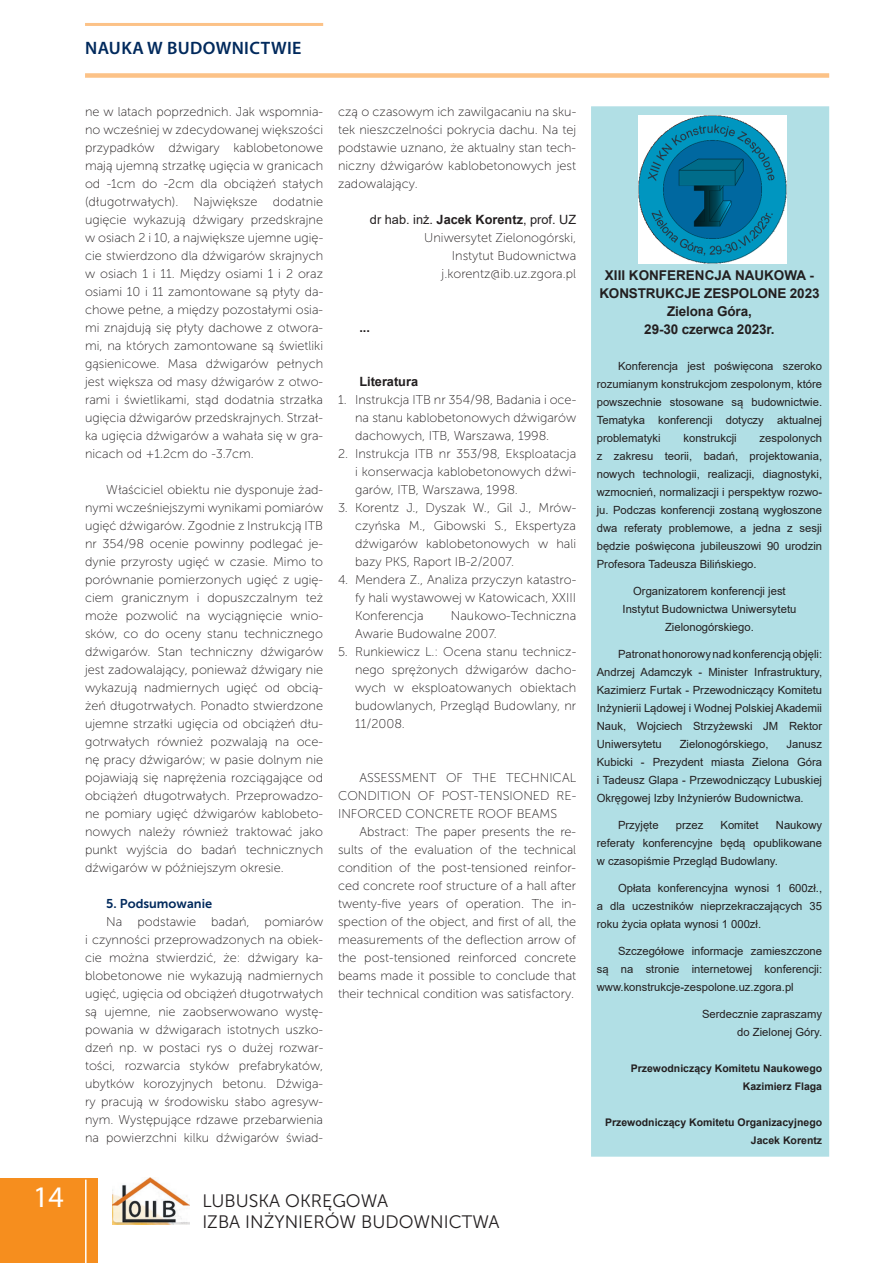
<style>
.page{position:relative;width:893px;height:1263px;background:#fff}
.page>*{position:absolute;margin:0;border:0;box-sizing:border-box;transform-origin:0 0}
.t1{font:30px "Myriad Pro";color:#fff}
.t2{font:18px/21.6px "Museo Sans 300";color:#231f20}
.t3{font:600 18px "Myriad Pro";letter-spacing:.02em;color:#00295c}
.t4{font:700 13.5px/18px "Arial";letter-spacing:-.01em;color:#231f20;text-align:center}
.t5{font:12.75px/18px "Museo Sans 100";color:#231f20;text-align:justify}
.t6{font:12.75px "Arial";color:#231f20}
.t7{font:12.75px "Museo Sans 700";color:#00295c}
.t8{font:700 12.75px "Arial";color:#231f20}
.t9{font:11.25px/18px "Arial";color:#231f20;text-align:justify}
.t10{font:700 10.5px/18px "Arial";color:#231f20;text-align:right}
.s1{font-weight:700}
</style>
<div class="page">
<img style="left:113px;top:1177px;width:77px;height:47px">
<div style="left:0;top:1178px;width:98px;height:85px;background:#f68e1e"></div>
<hr style="left:85px;top:1179px;width:2px;height:84px;background:#fff">
<hr style="left:85px;top:23px;width:238px;height:3px;background:#fcc287">
<div style="left:85px;top:73px;width:744px;height:5px;background:#fcc287"></div>
<div style="left:591px;top:106px;width:238px;height:1051px;background:#b1dfe5"></div>
<img style="left:638px;top:115px;width:148px;height:148px">
<h2 class="t3" style="left:85px;top:36px;width:25px">NAUKA</h2>
<h2 class="t3" style="left:147px;top:36px;width:32px">W BUD</h2>
<h2 class="t3" style="left:203px;top:36px;width:100px">OWNICTWIE</h2>
<h1 class="t1" style="left:33px;top:1179px;width:32px">14</h1>
<p class="t5" style="left:85px;top:103px;width:240px">ne w latach poprzednich. Jak wspomnia&shy;no wcześniej w zdecydowanej większości przypadków dźwigary kablobetonowe mają ujemną strzałkę ugięcia w granicach od -1cm do -2cm dla obciążeń stałych (długotrwałych). Największe dodatnie ugięcie wykazują dźwigary przedskrajne w osiach 2 i 10, a największe ujemne ugię&shy;cie stwierdzono dla dźwigarów skrajnych w osiach 1 i 11. Między osiami 1 i 2 oraz osiami 10 i 11 zamontowane są płyty da&shy;chowe pełne, a między pozostałymi osia&shy;mi znajdują się płyty dachowe z otwora&shy;mi, na których zamontowane są świetliki gąsienicowe. Masa dźwigarów pełnych jest większa od masy dźwigarów z otwo&shy;rami i świetlikami, stąd dodatnia strzałka ugięcia dźwigarów przedskrajnych. Strzał&shy;ka ugięcia dźwigarów a wahała się w gra&shy;nicach od +1.2cm do -3.7cm.</p>
<p class="t5" style="left:85px;top:481px;width:240px;text-indent:21px">Właściciel obiektu nie dysponuje żad&shy;nymi wcześniejszymi wynikami pomiarów ugięć dźwigarów. Zgodnie z Instrukcją ITB nr 354/98 ocenie powinny podlegać je&shy;dynie przyrosty ugięć w czasie. Mimo to porównanie pomierzonych ugięć z ugię&shy;ciem granicznym i dopuszczalnym też może pozwolić na wyciągnięcie wnio&shy;sków, co do oceny stanu technicznego dźwigarów. Stan techniczny dźwigarów jest zadowalający, ponieważ dźwigary nie wykazują nadmiernych ugięć od obcią&shy;żeń długotrwałych. Ponadto stwierdzone ujemne strzałki ugięcia od obciążeń dłu&shy;gotrwałych również pozwalają na oce&shy;nę pracy dźwigarów; w pasie dolnym nie pojawiają się naprężenia rozciągające od obciążeń długotrwałych. Przeprowadzo&shy;ne pomiary ugięć dźwigarów kablobeto&shy;nowych należy również traktować jako punkt wyjścia do badań technicznych dźwigarów w późniejszym okresie.</p>
<p class="t7" style="left:106px;top:896px;width:107px">5. Podsumowanie</p>
<p class="t5" style="left:85px;top:913px;width:240px;text-indent:21px">Na podstawie badań, pomiarów i czynności przeprowadzonych na obiek&shy;cie można stwierdzić, że: dźwigary ka&shy;blobetonowe nie wykazują nadmiernych ugięć, ugięcia od obciążeń długotrwałych są ujemne, nie zaobserwowano wystę&shy;powania w dźwigarach istotnych uszko&shy;dzeń np. w postaci rys o dużej rozwar&shy;tości, rozwarcia styków prefabrykatów, ubytków korozyjnych betonu. Dźwiga&shy;ry pracują w środowisku słabo agresyw&shy;nym. Występujące rdzawe przebarwienia na powierzchni kilku dźwigarów świad-</p>
<p class="t5" style="left:338px;top:103px;width:240px">czą o czasowym ich zawilgacaniu na sku&shy;tek nieszczelności pokrycia dachu. Na tej podstawie uznano, że aktualny stan tech&shy;niczny dźwigarów kablobetonowych jest zadowalający.</p>
<p class="t6" style="left:370px;top:211px;width:208px">dr hab. inż. <span class="s1">Jacek Korentz</span>, prof. UZ</p>
<p class="t5" style="left:424px;top:229px;width:153px;text-align:right">Uniwersytet Zielonogórski,<br>Instytut Budownictwa j.korentz@ib.uz.zgora.pl</p>
<p class="t8" style="left:359px;top:319px;width:12px">...</p>
<p class="t8" style="left:359px;top:373px;width:60px">Literatura</p>
<p class="t5" style="left:355px;top:391px;width:223px;text-indent:-17px">1. Instrukcja ITB nr 354/98, Badania i oce&shy;na stanu kablobetonowych dźwigarów dachowych, ITB, Warszawa, 1998.</p>
<p class="t5" style="left:355px;top:445px;width:223px;text-indent:-17px">2. Instrukcja ITB nr 353/98, Eksploatacja i konserwacja kablobetonowych dźwi&shy;garów, ITB, Warszawa, 1998.</p>
<p class="t5" style="left:355px;top:499px;width:223px;text-indent:-17px">3. Korentz J., Dyszak W., Gil J., Mrów&shy;czyńska M., Gibowski S., Ekspertyza dźwigarów kablobetonowych w hali bazy PKS, Raport IB-2/2007.</p>
<p class="t5" style="left:355px;top:571px;width:223px;text-indent:-17px">4. Mendera Z., Analiza przyczyn katastro&shy;fy hali wystawowej w Katowicach, XXIII Konferencja</p>
<p class="t5" style="left:355px;top:607px;width:223px;text-indent:96px">Naukowo-Techniczna<br>Awarie Budowalne 2007.</p>
<p class="t5" style="left:355px;top:643px;width:223px;text-indent:-17px">5. Runkiewicz L.: Ocena stanu technicz&shy;nego sprężonych dźwigarów dacho&shy;wych w eksploatowanych obiektach budowlanych, Przegląd Budowlany, nr 11/2008.</p>
<p class="t5" style="left:338px;top:769px;width:240px;text-indent:21px">ASSESSMENT OF THE TECHNICAL CONDITION OF POST-TENSIONED RE-INFORCED CONCRETE ROOF BEAMS</p>
<p class="t5" style="left:338px;top:823px;width:240px;text-indent:21px">Abstract: The paper presents the re&shy;sults of the evaluation of the technical condition of the post-tensioned reinfor&shy;ced concrete roof structure of a hall after twenty-five years of operation. The in&shy;spection of the object, and first of all, the measurements of the deflection arrow of the post-tensioned reinforced concrete beams made it possible to conclude that their technical condition was satisfactory.</p>
<h2 class="t2" style="left:202px;top:1190px;width:299px">LUBUSKA OKRĘGOWA<br>IZBA INŻYNIERÓW BUDOWNICTWA</h2>
<p class="t4" style="left:599px;top:266px;width:222px">XIII KONFERENCJA NAUKOWA -<br>KONSTRUKCJE ZESPOLONE 2023<br>Zielona Góra,<br>29-30 czerwca 2023r.</p>
<p class="t9" style="left:597px;top:357px;width:227px;text-indent:21px">Konferencja jest poświęcona szeroko rozumianym konstrukcjom zespolonym, które powszechnie stosowane są budownictwie.<br>Tematyka konferencji dotyczy aktualnej problematyki</p>
<p class="t9" style="left:597px;top:429px;width:227px;text-indent:163px">zespolonych z zakresu teorii, badań, projektowania, nowych technologii, realizacji, diagnostyki, wzmocnień, normalizacji i perspektyw rozwo&shy;ju. Podczas konferencji zostaną wygłoszone dwa referaty problemowe, a jedna z sesji będzie poświęcona jubileuszowi 90 urodzin Profesora Tadeusza Bilińskiego.</p>
<p class="t9" style="left:622px;top:582px;width:175px;text-align:center">Organizatorem konferencji jest<br>Instytut Budownictwa Uniwersytetu<br>Zielonogórskiego.</p>
<p class="t9" style="left:597px;top:645px;width:227px;text-indent:21px">Patronat honorowy nad konferencją objęli:<br>Andrzej Adamczyk - Minister Infrastruktury, Kazimierz Furtak - Przewodniczący Komitetu Inżynierii Lądowej i Wodnej Polskiej Akademii Nauk, Wojciech Strzyżewski JM Rektor Uniwersytetu</p>
<p class="t9" style="left:683px;top:429px;width:55px">konstrukcji</p>
<p class="t9" style="left:680px;top:735px;width:90px">Zielonogórskiego,</p>
<p class="t9" style="left:597px;top:735px;width:227px;text-indent:190px">Janusz Kubicki - Prezydent miasta Zielona Góra i Tadeusz Glapa - Przewodniczący Lubuskiej Okręgowej Izby Inżynierów Budownictwa.</p>
<p class="t9" style="left:618px;top:816px;width:42px">Przyjęte</p>
<p class="t9" style="left:676px;top:816px;width:29px">przez</p>
<p class="t9" style="left:721px;top:816px;width:40px">Komitet</p>
<p class="t9" style="left:597px;top:816px;width:227px;text-indent:179px">Naukowy referaty konferencyjne będą opublikowane w czasopiśmie Przegląd Budowlany.</p>
<p class="t9" style="left:597px;top:879px;width:227px;text-indent:21px">Opłata konferencyjna wynosi 1 600zł., a dla uczestników nieprzekraczających 35 roku życia opłata wynosi 1 000zł.</p>
<p class="t9" style="left:597px;top:942px;width:227px;text-indent:21px">Szczegółowe informacje zamieszczone są na stronie internetowej konferencji: www.konstrukcje-zespolone.uz.zgora.pl</p>
<p class="t9" style="left:702px;top:1005px;width:122px;text-align:right">Serdecznie zapraszamy do Zielonej Góry.</p>
<p class="t10" style="left:631px;top:1059px;width:193px">Przewodniczący Komitetu Naukowego<br>Kazimierz Flaga</p>
<p class="t10" style="left:605px;top:1113px;width:219px">Przewodniczący Komitetu Organizacyjnego<br>Jacek Korentz</p>
</div>
